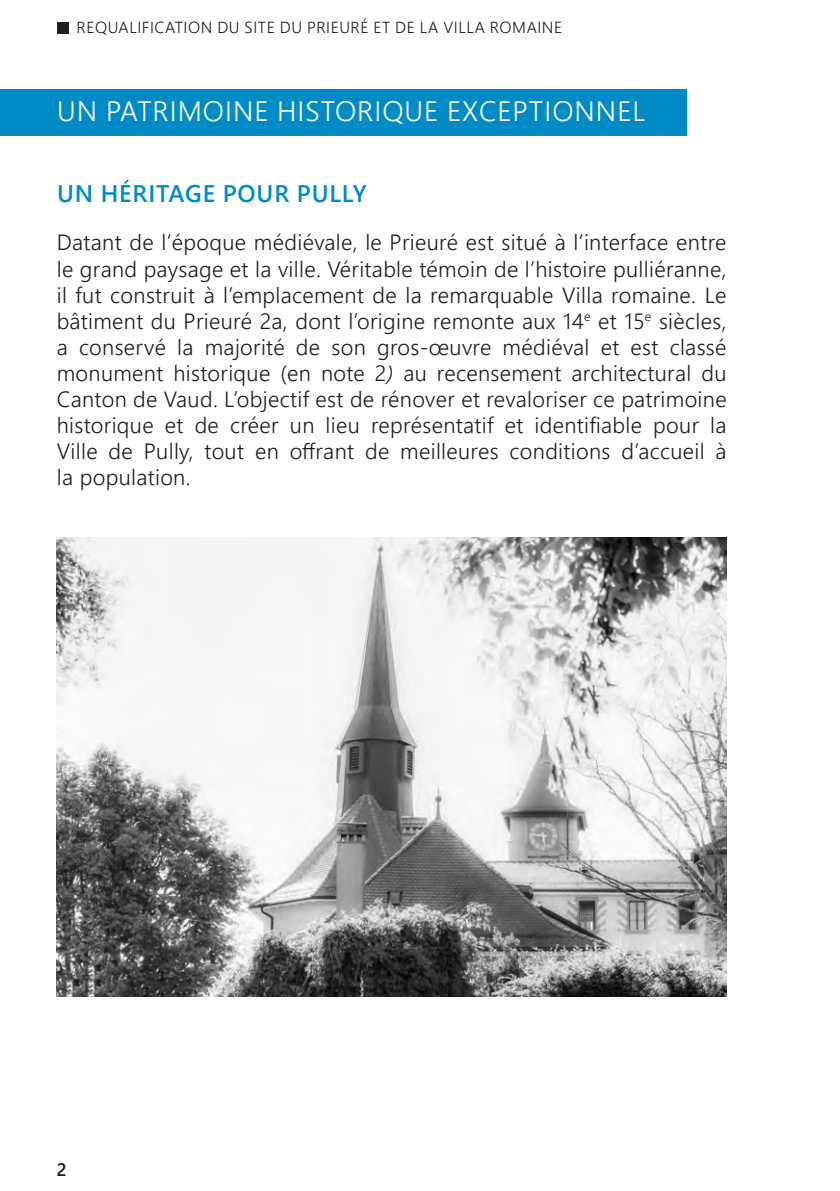
<style>
.page{position:relative;width:840px;height:1191px;background:#fff}
.page>*{position:absolute;margin:0;border:0;box-sizing:border-box;transform-origin:0 0}
.t1{font:28px "Webly Sleek UI Semilight";letter-spacing:.035em;color:#fff}
.t2{font:24px "Webly Sleek UI Semibold";letter-spacing:.035em;color:#008bc6}
.t3{font:22px/26px "Webly Sleek UI Semilight";letter-spacing:.015em;color:#1d1d1b;text-align:justify}
.t4{font:18px "Webly Sleek UI Semibold";color:#1d1d1b}
.t5{font:16px "Webly Sleek UI Semilight";letter-spacing:.035em;color:#1d1d1b}
.s1{font-style:italic}
</style>
<div class="page">
<div style="left:57px;top:22px;width:12px;height:11px;background:#1d1d1b"></div>
<div style="left:0;top:89px;width:686px;height:47px;background:#008bc6"></div>
<img style="left:57px;top:538px;width:668px;height:458px">
<p class="t5" style="left:77px;top:15px;width:487px">REQUALIFICATION DU SITE DU PRIEURÉ ET DE LA VILLA ROMAINE</p>
<p class="t1" style="left:57px;top:90px;width:589px">UN PATRIMOINE HISTORIQUE EXCEPTIONNEL</p>
<p class="t2" style="left:57px;top:175px;width:311px">UN HÉRITAGE POUR PULLY</p>
<p class="t3" style="left:57px;top:229px;width:671px">Datant de l’époque médiévale, le Prieuré est situé à l’interface entre le grand paysage et la ville. Véritable témoin de l’histoire pulliéranne, il fut construit à l’emplacement de la remarquable Villa romaine. Le bâtiment du Prieuré 2a, dont l’origine remonte aux 14<sup>e</sup> et 15<sup>e</sup> siècles, a conservé la majorité de son gros-œuvre médiéval et est classé monument historique (en note 2<span class="s1">)</span> au recensement architectural du Canton de Vaud. L’objectif est de rénover et revaloriser ce patrimoine historique et de créer un lieu représentatif et identifiable pour la Ville de Pully, tout en offrant de meilleures conditions d’accueil à la population.</p>
<p class="t4" style="left:57px;top:1155px;width:11px">2</p>
</div>
